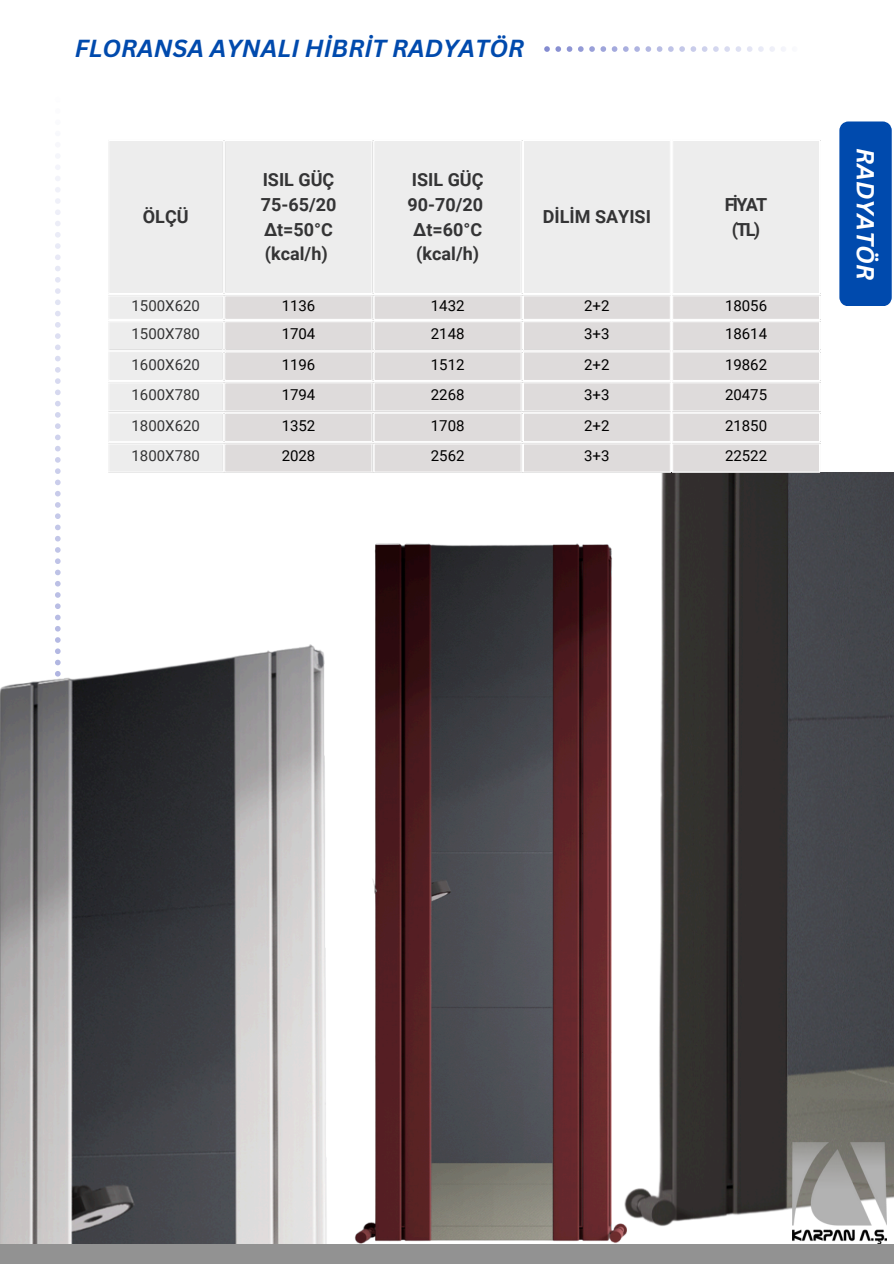
<style>
.page{position:relative;width:894px;height:1264px;background:#fff}
.page>*{position:absolute;margin:0;border:0;box-sizing:border-box;transform-origin:0 0}
.t1{font:italic 700 24px "Canva Sans";color:#004aad}
.t2{font:italic 700 24px "Canva Sans";color:#fff}
.t3{font:700 18px "Roboto";color:#343435}
.t4{font:15px "Roboto";color:#000}
.t5{font:15px "Roboto";color:#343435}
</style>
<div class="page">
<svg style="left:544px;top:46px;width:241px;height:6px"></svg>
<svg style="left:55px;top:165px;width:6px;height:466px"></svg>
<img style="left:0;top:631px;width:327px;height:612px">
<div style="left:0;top:1243px;width:893px;height:20px;background:#929292"></div>
<img style="left:616px;top:472px;width:277px;height:769px">
<img style="left:792px;top:1142px;width:94px;height:101px">
<div style="left:839px;top:121px;width:52px;height:185px;background:#004aad"></div>
<div style="left:109px;top:140px;width:709px;height:331px;background:#ededed"></div>
<div style="left:225px;top:295px;width:593px;height:177px;background:#dedbdb"></div>
<hr style="left:222px;top:141px;width:1px;height:152px;background:#fff">
<hr style="left:108px;top:140px;width:115px;height:1px;background:#fff">
<hr style="left:108px;top:293px;width:115px;height:1px;background:#fff">
<hr style="left:224px;top:141px;width:1px;height:152px;background:#fff">
<hr style="left:371px;top:141px;width:1px;height:152px;background:#fff">
<hr style="left:224px;top:140px;width:148px;height:1px;background:#fff">
<hr style="left:224px;top:293px;width:148px;height:1px;background:#fff">
<hr style="left:373px;top:141px;width:2px;height:152px;background:#fff">
<hr style="left:520px;top:141px;width:1px;height:152px;background:#fff">
<hr style="left:373px;top:140px;width:148px;height:1px;background:#fff">
<hr style="left:373px;top:293px;width:148px;height:1px;background:#fff">
<hr style="left:522px;top:141px;width:2px;height:152px;background:#fff">
<hr style="left:669px;top:141px;width:1px;height:152px;background:#fff">
<hr style="left:522px;top:140px;width:148px;height:1px;background:#fff">
<hr style="left:522px;top:293px;width:148px;height:1px;background:#fff">
<hr style="left:672px;top:141px;width:1px;height:152px;background:#fff">
<hr style="left:672px;top:140px;width:147px;height:1px;background:#fff">
<hr style="left:672px;top:293px;width:147px;height:1px;background:#fff">
<hr style="left:108px;top:295px;width:115px;height:1px;background:#fff">
<hr style="left:108px;top:319px;width:115px;height:1px;background:#fff">
<hr style="left:224px;top:295px;width:148px;height:1px;background:#fff">
<hr style="left:224px;top:319px;width:148px;height:1px;background:#fff">
<hr style="left:373px;top:296px;width:2px;height:23px;background:#fff">
<hr style="left:373px;top:295px;width:148px;height:1px;background:#fff">
<hr style="left:373px;top:319px;width:148px;height:1px;background:#fff">
<hr style="left:522px;top:296px;width:2px;height:23px;background:#fff">
<hr style="left:522px;top:295px;width:148px;height:1px;background:#fff">
<hr style="left:522px;top:319px;width:148px;height:1px;background:#fff">
<hr style="left:672px;top:295px;width:147px;height:1px;background:#fff">
<hr style="left:672px;top:319px;width:147px;height:1px;background:#fff">
<hr style="left:108px;top:321px;width:115px;height:1px;background:#fff">
<hr style="left:108px;top:349px;width:115px;height:1px;background:#fff">
<hr style="left:224px;top:321px;width:148px;height:1px;background:#fff">
<hr style="left:224px;top:349px;width:148px;height:1px;background:#fff">
<hr style="left:373px;top:322px;width:2px;height:27px;background:#fff">
<hr style="left:373px;top:321px;width:148px;height:1px;background:#fff">
<hr style="left:373px;top:349px;width:148px;height:1px;background:#fff">
<hr style="left:522px;top:322px;width:2px;height:27px;background:#fff">
<hr style="left:522px;top:321px;width:148px;height:1px;background:#fff">
<hr style="left:522px;top:349px;width:148px;height:1px;background:#fff">
<hr style="left:672px;top:321px;width:147px;height:1px;background:#fff">
<hr style="left:672px;top:349px;width:147px;height:1px;background:#fff">
<hr style="left:108px;top:351px;width:115px;height:2px;background:#fff">
<hr style="left:108px;top:380px;width:115px;height:1px;background:#fff">
<hr style="left:224px;top:351px;width:148px;height:2px;background:#fff">
<hr style="left:224px;top:380px;width:148px;height:1px;background:#fff">
<hr style="left:373px;top:353px;width:2px;height:27px;background:#fff">
<hr style="left:373px;top:351px;width:148px;height:2px;background:#fff">
<hr style="left:373px;top:380px;width:148px;height:1px;background:#fff">
<hr style="left:522px;top:353px;width:2px;height:27px;background:#fff">
<hr style="left:522px;top:351px;width:148px;height:2px;background:#fff">
<hr style="left:522px;top:380px;width:148px;height:1px;background:#fff">
<hr style="left:672px;top:351px;width:147px;height:2px;background:#fff">
<hr style="left:672px;top:380px;width:147px;height:1px;background:#fff">
<hr style="left:108px;top:382px;width:115px;height:1px;background:#fff">
<hr style="left:108px;top:410px;width:115px;height:1px;background:#fff">
<hr style="left:224px;top:382px;width:148px;height:1px;background:#fff">
<hr style="left:224px;top:410px;width:148px;height:1px;background:#fff">
<hr style="left:373px;top:383px;width:2px;height:27px;background:#fff">
<hr style="left:373px;top:382px;width:148px;height:1px;background:#fff">
<hr style="left:373px;top:410px;width:148px;height:1px;background:#fff">
<hr style="left:522px;top:383px;width:2px;height:27px;background:#fff">
<hr style="left:522px;top:382px;width:148px;height:1px;background:#fff">
<hr style="left:522px;top:410px;width:148px;height:1px;background:#fff">
<hr style="left:672px;top:382px;width:147px;height:1px;background:#fff">
<hr style="left:672px;top:410px;width:147px;height:1px;background:#fff">
<hr style="left:108px;top:413px;width:115px;height:1px;background:#fff">
<hr style="left:108px;top:441px;width:115px;height:1px;background:#fff">
<hr style="left:224px;top:413px;width:148px;height:1px;background:#fff">
<hr style="left:224px;top:441px;width:148px;height:1px;background:#fff">
<hr style="left:373px;top:414px;width:2px;height:27px;background:#fff">
<hr style="left:373px;top:413px;width:148px;height:1px;background:#fff">
<hr style="left:373px;top:441px;width:148px;height:1px;background:#fff">
<hr style="left:522px;top:414px;width:2px;height:27px;background:#fff">
<hr style="left:522px;top:413px;width:148px;height:1px;background:#fff">
<hr style="left:522px;top:441px;width:148px;height:1px;background:#fff">
<hr style="left:672px;top:413px;width:147px;height:1px;background:#fff">
<hr style="left:672px;top:441px;width:147px;height:1px;background:#fff">
<svg style="left:108px;top:297px;width:1px;height:174px"></svg>
<hr style="left:108px;top:443px;width:115px;height:1px;background:#fff">
<svg style="left:222px;top:296px;width:3px;height:175px"></svg>
<svg style="left:371px;top:296px;width:1px;height:175px"></svg>
<hr style="left:224px;top:443px;width:148px;height:1px;background:#fff">
<hr style="left:224px;top:471px;width:148px;height:1px;background:#fff">
<hr style="left:373px;top:444px;width:2px;height:27px;background:#fff">
<svg style="left:520px;top:296px;width:1px;height:175px"></svg>
<hr style="left:373px;top:443px;width:148px;height:1px;background:#fff">
<hr style="left:373px;top:471px;width:148px;height:1px;background:#fff">
<hr style="left:522px;top:444px;width:2px;height:27px;background:#fff">
<hr style="left:522px;top:443px;width:148px;height:1px;background:#fff">
<hr style="left:522px;top:471px;width:148px;height:1px;background:#fff">
<svg style="left:669px;top:296px;width:4px;height:175px"></svg>
<svg style="left:818px;top:296px;width:1px;height:175px"></svg>
<hr style="left:672px;top:443px;width:147px;height:1px;background:#fff">
<hr style="left:672px;top:471px;width:147px;height:1px;background:#fff">
<img style="left:329px;top:525px;width:301px;height:719px">
<p class="t1" style="left:75px;top:32px;width:451px">FLORANSA AYNALI HİBRİT RADYATÖR</p>
<p class="t3" style="left:143px;top:206px;width:47px">ÖLÇÜ</p>
<p class="t3" style="left:263px;top:169px;width:73px">ISIL GÜÇ</p>
<h1 class="t3" style="left:261px;top:194px;width:77px">75-65/20</h1>
<p class="t3" style="left:264px;top:219px;width:70px">∆t=50°C</p>
<p class="t3" style="left:265px;top:244px;width:64px">(kcal/h)</p>
<p class="t3" style="left:412px;top:169px;width:73px">ISIL GÜÇ</p>
<p class="t3" style="left:407px;top:194px;width:77px">90-70/20</p>
<p class="t3" style="left:413px;top:219px;width:70px">∆t=60°C</p>
<p class="t3" style="left:416px;top:244px;width:64px">(kcal/h)</p>
<p class="t3" style="left:542px;top:206px;width:109px">DİLİM SAYISI</p>
<p class="t3" style="left:724px;top:194px;width:44px">FİYAT</p>
<p class="t3" style="left:731px;top:219px;width:30px">(TL)</p>
<p class="t5" style="left:131px;top:297px;width:70px">1500X620</p>
<p class="t4" style="left:281px;top:297px;width:35px">1136</p>
<p class="t4" style="left:431px;top:297px;width:35px">1432</p>
<p class="t4" style="left:584px;top:297px;width:27px">2+2</p>
<p class="t4" style="left:724px;top:297px;width:44px">18056</p>
<p class="t5" style="left:131px;top:325px;width:70px">1500X780</p>
<p class="t4" style="left:281px;top:325px;width:35px">1704</p>
<p class="t4" style="left:431px;top:325px;width:35px">2148</p>
<p class="t4" style="left:584px;top:325px;width:27px">3+3</p>
<p class="t4" style="left:724px;top:325px;width:44px">18614</p>
<p class="t5" style="left:131px;top:356px;width:70px">1600X620</p>
<p class="t4" style="left:281px;top:356px;width:35px">1196</p>
<p class="t4" style="left:431px;top:356px;width:35px">1512</p>
<p class="t4" style="left:584px;top:356px;width:27px">2+2</p>
<p class="t4" style="left:724px;top:356px;width:44px">19862</p>
<p class="t5" style="left:131px;top:386px;width:70px">1600X780</p>
<p class="t4" style="left:281px;top:386px;width:35px">1794</p>
<p class="t4" style="left:431px;top:386px;width:35px">2268</p>
<p class="t4" style="left:584px;top:386px;width:27px">3+3</p>
<p class="t4" style="left:724px;top:386px;width:44px">20475</p>
<p class="t5" style="left:131px;top:417px;width:70px">1800X620</p>
<p class="t4" style="left:281px;top:417px;width:35px">1352</p>
<p class="t4" style="left:431px;top:417px;width:35px">1708</p>
<p class="t4" style="left:584px;top:417px;width:27px">2+2</p>
<p class="t4" style="left:724px;top:417px;width:44px">21850</p>
<p class="t5" style="left:131px;top:447px;width:70px">1800X780</p>
<p class="t4" style="left:281px;top:447px;width:35px">2028</p>
<p class="t4" style="left:431px;top:447px;width:35px">2562</p>
<p class="t4" style="left:584px;top:447px;width:27px">3+3</p>
<p class="t4" style="left:724px;top:447px;width:44px">22522</p>
<h1 class="t2" style="left:882px;top:148px;width:133px;rotate:90deg">RADYATÖR</h1>
</div>
